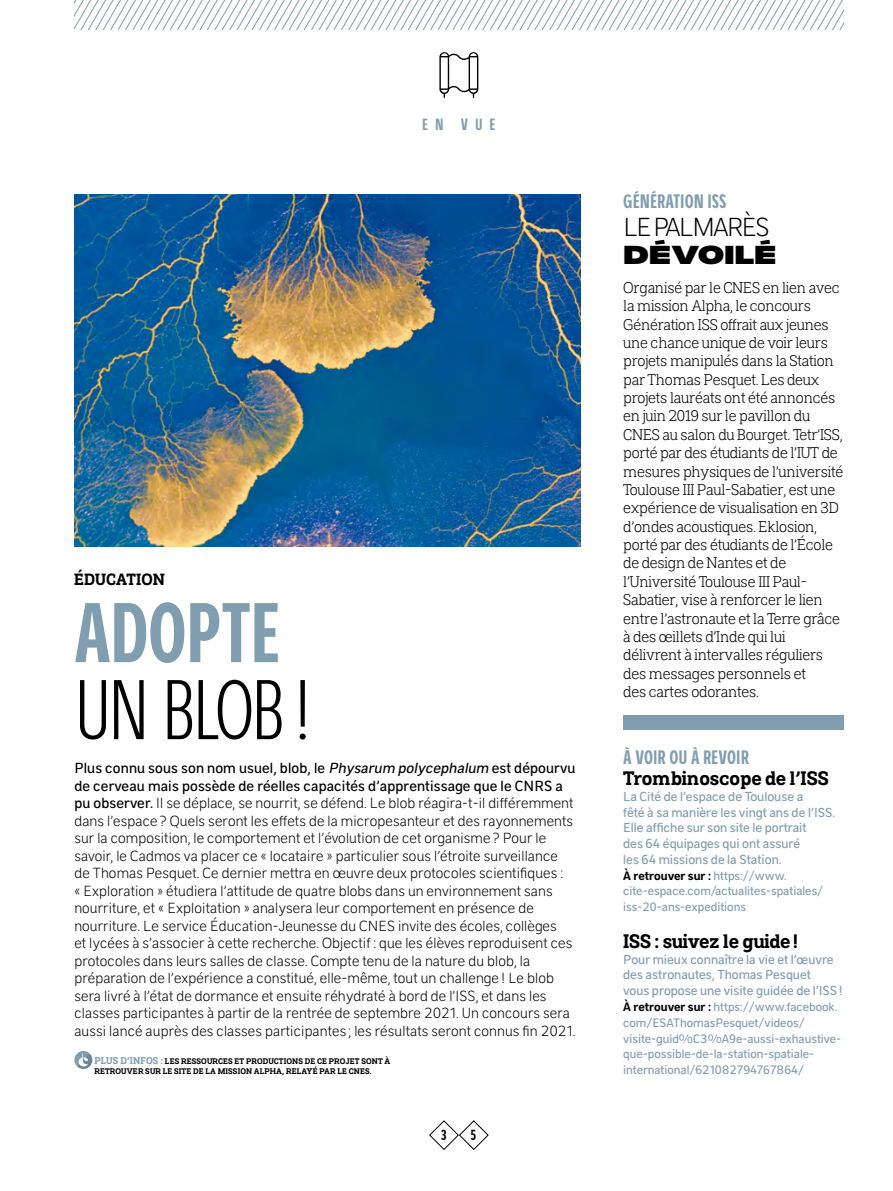
<style>
.page{position:relative;width:893px;height:1191px;background:#fff}
.page>*{position:absolute;margin:0;border:0;box-sizing:border-box;transform-origin:0 0}
.t1{font:300 91px "CNES Condensed";letter-spacing:-.045em;color:#000}
.t2{font:700 91px "CNES Condensed";letter-spacing:-.015em;color:#819eb0}
.t3{font:300 28px "CNES Sans";letter-spacing:-.05em;color:#000}
.t4{font:28px "CNES Poster";letter-spacing:-.01em;color:#000}
.t5{font:700 21px "CNES Slab";letter-spacing:-.005em;color:#000}
.t6{font:700 21px "CNES Condensed";color:#819eb0}
.t7{font:700 17.5px "CNES Slab";color:#000}
.t8{font:700 17.5px "CNES Condensed";color:#819eb0}
.t9{font:300 16.62px/18.4px "CNES Slab";letter-spacing:-.01em;color:#000}
.t10{font:300 15.75px/17.5px "CNES Sans";letter-spacing:.01em;color:#000}
.t11{font:700 15.75px "CNES Condensed";color:#000}
.t12{font:14px/15.8px "CNES Sans";color:#819eb0}
.t13{font:13.12px/15.8px "CNES Sans";color:#819eb0}
.t14{font:700 8.75px/10.5px "CNES Slab";letter-spacing:.01em;color:#000}
.s1{font-weight:400}
.s2{font-weight:400;font-style:italic}
.s3{font-size:10.5px;color:#819eb0}
.s4{font-weight:700;color:#000}
</style>
<div class="page">
<img style="left:74px;top:195px;width:506px;height:352px">
<svg style="left:74px;top:0;width:769px;height:30px"></svg>
<svg style="left:439px;top:52px;width:39px;height:46px"></svg>
<div style="left:623px;top:715px;width:220px;height:15px;background:#819eb0"></div>
<svg style="left:429px;top:1120px;width:60px;height:30px"></svg>
<svg style="left:74px;top:1051px;width:18px;height:18px"></svg>
<svg style="left:77px;top:1053px;width:16px;height:16px"></svg>
<p class="t8" style="left:422px;top:113px;width:75px">EN VUE</p>
<p class="t7" style="left:74px;top:569px;width:92px">ÉDUCATION</p>
<h1 class="t2" style="left:74px;top:573px;width:208px">ADOPTE</h1>
<h1 class="t1" style="left:74px;top:654px;width:239px">UN BLOB!</h1>
<p class="t10" style="left:74px;top:759px;width:503px"><span class="s1">Plus connu sous son nom usuel, blob, le</span> <span class="s2">Physarum polycephalum</span> <span class="s1">est dépourvu de cerveau mais possède de réelles capacités d’apprentissage que le CNRS a pu observer.</span> Il se déplace, se nourrit, se défend. Le blob réagira-t-il différemment dans l’espace ? Quels seront les effets de la micropesanteur et des rayonnements sur la composition, le comportement et l’évolution de cet organisme ? Pour le savoir, le Cadmos va placer ce « locataire » particulier sous l’étroite surveillance de Thomas Pesquet. Ce dernier mettra en œuvre deux protocoles scientifiques :<br>« Exploration » étudiera l’attitude de quatre blobs dans un environnement sans nourriture, et « Exploitation » analysera leur comportement en présence de nourriture. Le service Éducation-Jeunesse du CNES invite des écoles, collèges<br>et lycées à s’associer à cette recherche. Objectif : que les élèves reproduisent ces protocoles dans leurs salles de classe. Compte tenu de la nature du blob, la préparation de l’expérience a constitué, elle-même, tout un challenge ! Le blob sera livré à l’état de dormance et ensuite réhydraté à bord de l’ISS, et dans les classes participantes à partir de la rentrée de septembre 2021. Un concours sera aussi lancé auprès des classes participantes ; les résultats seront connus fin 2021.</p>
<p class="t14" style="left:94px;top:1055px;width:297px"><span class="s3">PLUS D’INFOS :</span> LES RESSOURCES ET PRODUCTIONS DE CE PROJET SONT À<br>RETROUVER SUR LE SITE DE LA MISSION ALPHA, RELAYÉ PAR LE CNES.</p>
<p class="t11" style="left:441px;top:1124px;width:7px">3</p>
<p class="t11" style="left:471px;top:1124px;width:7px">5</p>
<h3 class="t6" style="left:623px;top:188px;width:105px">GÉNÉRATION ISS</h3>
<h2 class="t3" style="left:623px;top:212px;width:147px">LE PALMARÈS</h2>
<h2 class="t4" style="left:623px;top:234px;width:155px">DÉVOILÉ</h2>
<p class="t9" style="left:623px;top:278px;width:222px">Organisé par le CNES en lien avec la mission Alpha, le concours<br>Génération ISS offrait aux jeunes une chance unique de voir leurs projets manipulés dans la Station par Thomas Pesquet. Les deux projets lauréats ont été annoncés en juin 2019 sur le pavillon du<br>CNES au salon du Bourget. Tetr’ISS, porté par des étudiants de l’IUT de mesures physiques de l’université<br>Toulouse III Paul-Sabatier, est une expérience de visualisation en 3D d’ondes acoustiques. Eklosion, porté par des étudiants de l’École de design de Nantes et de l’Université Toulouse III Paul-<br>Sabatier, vise à renforcer le lien entre l’astronaute et la Terre grâce à des œillets d’Inde qui lui délivrent à intervalles réguliers des messages personnels et<br>des cartes odorantes.</p>
<h3 class="t6" style="left:623px;top:743px;width:127px">À VOIR OU À REVOIR</h3>
<h3 class="t5" style="left:623px;top:766px;width:207px">Trombinoscope de l’ISS</h3>
<p class="t12" style="left:623px;top:788px;width:213px">La Cité de l’espace de Toulouse a<br>fêté à sa manière les vingt ans de l’ISS.<br>Elle affiche sur son site le portrait<br>des 64 équipages qui ont assuré<br>les 64 missions de la Station.</p>
<p class="t13" style="left:623px;top:867px;width:202px"><span class="s4">À retrouver sur :</span> https://www. cite-espace.com/actualites-spatiales/ iss-20-ans-expeditions</p>
<h3 class="t5" style="left:623px;top:929px;width:176px">ISS : suivez le guide!</h3>
<p class="t12" style="left:623px;top:951px;width:221px">Pour mieux connaître la vie et l’œuvre des astronautes, Thomas Pesquet<br>vous propose une visite guidée de l’ISS!</p>
<p class="t13" style="left:623px;top:998px;width:219px"><span class="s4">À retrouver sur :</span> https://www.facebook. com/ESAThomasPesquet/videos/ visite-guid%C3%A9e-aussi-exhaustive&shy;que-possible-de-la-station-spatiale&shy;international/621082794767864/</p>
</div>
